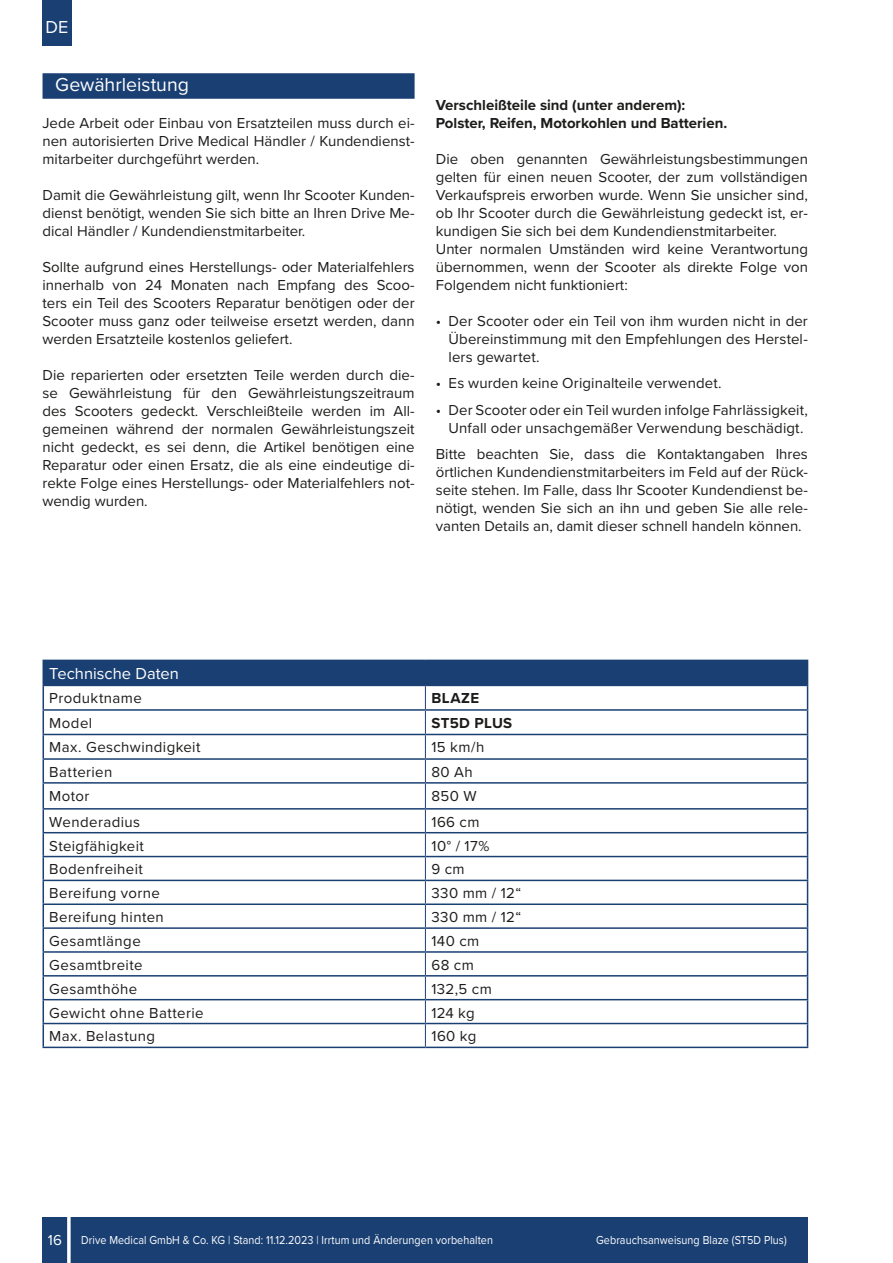
<style>
.page{position:relative;width:893px;height:1263px;background:#fff}
.page>*{position:absolute;margin:0;border:0;box-sizing:border-box;transform-origin:0 0}
.t1{font:19.5px "Proxima Nova";color:#fff}
.t2{font:18px "Proxima Nova";color:#fff}
.t3{font:16.5px "Proxima Nova";color:#fff}
.t4{font:15px/18px "Proxima Nova";color:#1c1c1b;text-align:justify}
.t5{font:15px "Proxima Nova";letter-spacing:.025em;color:#1c1c1b}
.t6{font:700 15px/18px "Proxima Nova";color:#1c1c1b}
.t7{font:15px "Proxima Nova";letter-spacing:.03em;color:#1c1c1b}
.t8{font:700 15px "Proxima Nova";letter-spacing:.02em;color:#1c1c1b}
.t9{font:15px "Proxima Nova";color:#fff}
.t10{font:12px "Proxima Nova";letter-spacing:.005em;color:#fff;scale:.9 1}
</style>
<div class="page">
<div style="left:43px;top:1217px;width:765px;height:46px;background:#1a3f73"></div>
<div style="left:43px;top:0;width:29px;height:46px;background:#1a3f73"></div>
<hr style="left:67px;top:1211px;width:3px;height:52px;background:#fff">
<div style="left:43px;top:73px;width:372px;height:26px;background:#1a3f73"></div>
<svg style="left:43px;top:660px;width:765px;height:386px"></svg>
<hr style="left:43px;top:1046px;width:382px;height:2px;background:#1a3f73">
<hr style="left:425px;top:1046px;width:383px;height:2px;background:#1a3f73">
<p class="t2" style="left:46px;top:14px;width:24px">DE</p>
<h1 class="t1" style="left:55px;top:70px;width:135px">Gewährleistung</h1>
<p class="t4" style="left:43px;top:114px;width:374px">Jede Arbeit oder Einbau von Ersatzteilen muss durch ei&shy;nen autorisierten Drive Medical Händler / Kundendienst&shy;mitarbeiter durchgeführt werden.</p>
<p class="t4" style="left:43px;top:186px;width:374px">Damit die Gewährleistung gilt, wenn Ihr Scooter Kunden&shy;dienst benötigt, wenden Sie sich bitte an Ihren Drive Me&shy;dical Händler / Kundendienstmitarbeiter.</p>
<p class="t4" style="left:43px;top:258px;width:374px">Sollte aufgrund eines Herstellungs- oder Materialfehlers innerhalb von 24 Monaten nach Empfang des Scoo&shy;ters ein Teil des Scooters Reparatur benötigen oder der Scooter muss ganz oder teilweise ersetzt werden, dann werden Ersatzteile kostenlos geliefert.</p>
<p class="t4" style="left:43px;top:366px;width:374px">Die reparierten oder ersetzten Teile werden durch die&shy;se Gewährleistung für den Gewährleistungszeitraum des Scooters gedeckt. Verschleißteile werden im All&shy;gemeinen während der normalen Gewährleistungszeit nicht gedeckt, es sei denn, die Artikel benötigen eine Reparatur oder einen Ersatz, die als eine eindeutige di&shy;rekte Folge eines Herstellungs- oder Materialfehlers not&shy;wendig wurden.</p>
<p class="t6" style="left:436px;top:95px;width:293px">Verschleißteile sind (unter anderem):<br>Polster, Reifen, Motorkohlen und Batterien.</p>
<p class="t4" style="left:436px;top:149px;width:374px;text-align:left">Die oben genannten Gewährleistungsbestimmungen gelten für einen neuen Scooter, der zum vollständigen Verkaufspreis erworben wurde. Wenn Sie unsicher sind, ob Ihr Scooter durch die Gewährleistung gedeckt ist, er&shy;kundigen Sie sich bei dem Kundendienstmitarbeiter.<br>Unter normalen Umständen wird keine Verantwortung übernommen, wenn der Scooter als direkte Folge von Folgendem nicht funktioniert:</p>
<p class="t4" style="left:449px;top:311px;width:361px;text-indent:-13px">• Der Scooter oder ein Teil von ihm wurden nicht in der Übereinstimmung mit den Empfehlungen des Herstel&shy;lers gewartet.</p>
<p class="t4" style="left:436px;top:373px;width:287px">• Es wurden keine Originalteile verwendet.</p>
<p class="t4" style="left:436px;top:400px;width:374px;text-align:center">• Der Scooter oder ein Teil wurden infolge Fahrlässigkeit,<br>Unfall oder unsachgemäßer Verwendung beschädigt.</p>
<p class="t4" style="left:436px;top:445px;width:374px">Bitte beachten Sie, dass die Kontaktangaben Ihres örtlichen Kundendienstmitarbeiters im Feld auf der Rück&shy;seite stehen. Im Falle, dass Ihr Scooter Kundendienst be&shy;nötigt, wenden Sie sich an ihn und geben Sie alle rele&shy;vanten Details an, damit dieser schnell handeln können.</p>
<p class="t3" style="left:49px;top:662px;width:131px">Technische Daten</p>
<p class="t5" style="left:49px;top:687px;width:94px">Produktname</p>
<p class="t6" style="left:431px;top:689px;width:49px">BLAZE</p>
<p class="t4" style="left:49px;top:713px;width:44px">Model</p>
<p class="t8" style="left:431px;top:712px;width:82px">ST5D PLUS</p>
<p class="t5" style="left:49px;top:736px;width:153px">Max. Geschwindigkeit</p>
<p class="t4" style="left:431px;top:738px;width:54px">15 km/h</p>
<p class="t5" style="left:49px;top:761px;width:65px">Batterien</p>
<p class="t4" style="left:431px;top:762px;width:43px">80 Ah</p>
<p class="t4" style="left:49px;top:786px;width:42px">Motor</p>
<p class="t4" style="left:431px;top:786px;width:47px">850 W</p>
<p class="t7" style="left:49px;top:810px;width:92px">Wenderadius</p>
<p class="t4" style="left:431px;top:812px;width:50px">166 cm</p>
<p class="t5" style="left:49px;top:834px;width:96px">Steigfähigkeit</p>
<p class="t4" style="left:431px;top:836px;width:59px">10° / 17%</p>
<p class="t5" style="left:49px;top:858px;width:95px">Bodenfreiheit</p>
<p class="t4" style="left:431px;top:860px;width:35px">9 cm</p>
<p class="t5" style="left:49px;top:882px;width:112px">Bereifung vorne</p>
<p class="t4" style="left:431px;top:884px;width:91px">330 mm / 12“</p>
<p class="t5" style="left:49px;top:906px;width:116px">Bereifung hinten</p>
<p class="t4" style="left:431px;top:907px;width:91px">330 mm / 12“</p>
<p class="t7" style="left:49px;top:930px;width:93px">Gesamtlänge</p>
<p class="t4" style="left:431px;top:931px;width:49px">140 cm</p>
<p class="t5" style="left:49px;top:954px;width:95px">Gesamtbreite</p>
<p class="t4" style="left:431px;top:955px;width:44px">68 cm</p>
<p class="t5" style="left:49px;top:977px;width:90px">Gesamthöhe</p>
<p class="t4" style="left:431px;top:979px;width:62px">132,5 cm</p>
<p class="t5" style="left:49px;top:1001px;width:156px">Gewicht ohne Batterie</p>
<p class="t4" style="left:431px;top:1003px;width:45px">124 kg</p>
<p class="t7" style="left:49px;top:1025px;width:107px">Max. Belastung</p>
<p class="t4" style="left:431px;top:1027px;width:46px">160 kg</p>
<p class="t9" style="left:48px;top:1229px;width:16px">16</p>
<p class="t10" style="left:81px;top:1231px;width:459px">Drive Medical GmbH &amp; Co. KG | Stand: 11.12.2023 | Irrtum und Änderungen vorbehalten</p>
<p class="t10" style="left:596px;top:1231px;width:213px">Gebrauchsanweisung Blaze (ST5D Plus)</p>
</div>
